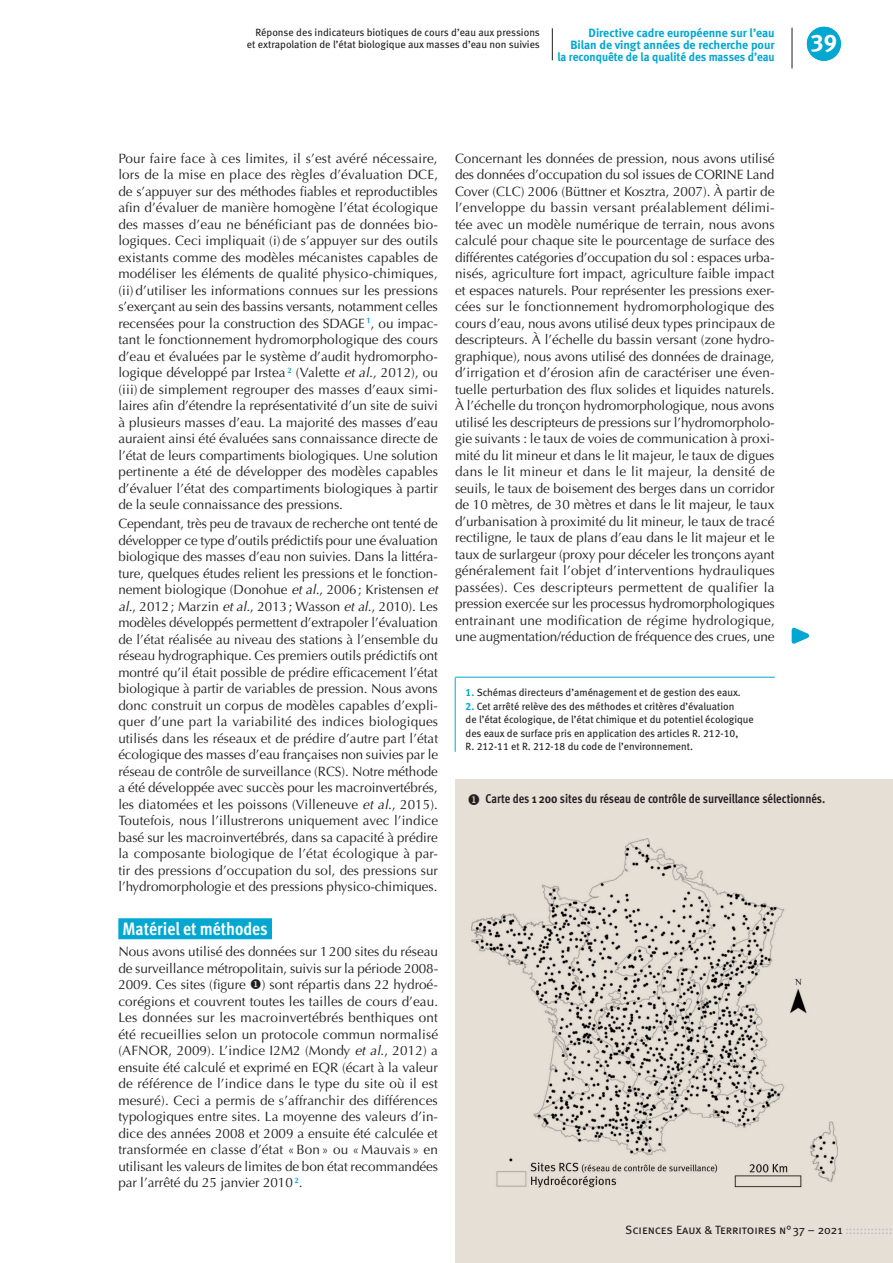
<style>
.page{position:relative;width:893px;height:1263px;background:#fff}
.page>*{position:absolute;margin:0;border:0;box-sizing:border-box;transform-origin:0 0}
.t1{font:24px "Meta Bold Caps Expert";color:#fff}
.t2{font:21px "Meta Bold Caps Expert";color:#fff}
.H1_bleu{font:700 18px "Meta Cond OT";color:#fff}
.t3{font:13.5px/16.5px "Optima";letter-spacing:-.005em;color:#231f20;text-align:justify}
.titre_figure{font:700 12.75px "Meta Cond OT";color:#231f20}
.t4{font:700 12px/12px "Meta";color:#00a7d1;text-align:right}
.t5{font:12px "Meta Book Caps";letter-spacing:-.005em;color:#231f20}
.coordonnées{font:10.5px/13.5px "Meta Book LF";color:#231f20}
.roulette_article{font:10.5px/12px "Meta Book LF";color:#231f20;text-align:right}
.s1{font-style:italic}
.s2{font-family:"Meta Bold LF";color:#00a7d1}
.s3{color:#bcbdc0}
</style>
<div class="page">
<hr style="left:552px;top:28px;width:1px;height:32px;background:#231f20">
<div style="left:455px;top:780px;width:438px;height:483px;background:#e5dfd6"></div>
<div style="left:118px;top:918px;width:154px;height:21px;background:#00a7d1"></div>
<hr style="left:455px;top:677px;width:320px;height:1px;background:#00a7d1">
<hr style="left:455px;top:678px;width:1px;height:74px;background:#00a7d1">
<svg style="left:791px;top:627px;width:19px;height:17px"></svg>
<img style="left:472px;top:839px;width:365px;height:349px">
<hr style="left:792px;top:28px;width:1px;height:40px;background:#231f20">
<div style="left:807px;top:27px;width:34px;height:34px;background:#00a7d1;border-radius:50%"></div>
<p class="roulette_article" style="left:247px;top:26px;width:295px">Réponse des indicateurs biotiques de cours d’eau aux pressions et extrapolation de l’état biologique aux masses d’eau non suivies</p>
<p class="t4" style="left:557px;top:27px;width:219px">Directive cadre européenne sur l’eau<br>Bilan de vingt années de recherche pour<br>la reconquête de la qualité des masses d’eau</p>
<p class="t1" style="left:811px;top:28px;width:28px">39</p>
<p class="t2" style="left:813px;top:31px;width:24px">39</p>
<p class="t3" style="left:118px;top:150px;width:321px">Pour faire face à ces limites, il s’est avéré nécessaire, lors de la mise en place des règles d’évaluation DCE, de s’appuyer sur des méthodes fiables et reproductibles afin d’évaluer de manière homogène l’état écologique des masses d’eau ne bénéficiant pas de données bio&shy;logiques. Ceci impliquait (i)de s’appuyer sur des outils existants comme des modèles mécanistes capables de modéliser les éléments de qualité physico-chimiques, (ii)d’utiliser les informations connues sur les pressions s’exerçant au sein des bassins versants, notamment celles recensées pour la construction des SDAGE <sup>1</sup>, ou impac&shy;tant le fonctionnement hydromorphologique des cours d’eau et évaluées par le système d’audit hydromorpho&shy;logique développé par Irstea <sup>2</sup> (Valette <span class="s1">et al.</span>, 2012), ou (iii) de simplement regrouper des masses d’eaux simi&shy;laires afin d’étendre la représentativité d’un site de suivi à plusieurs masses d’eau. La majorité des masses d’eau auraient ainsi été évaluées sans connaissance directe de l’état de leurs compartiments biologiques. Une solution pertinente a été de développer des modèles capables d’évaluer l’état des compartiments biologiques à partir de la seule connaissance des pressions.</p>
<p class="t3" style="left:118px;top:515px;width:321px">Cependant, très peu de travaux de recherche ont tenté de développer ce type d’outils prédictifs pour une évaluation biologique des masses d’eau non suivies. Dans la littéra&shy;ture, quelques études relient les pressions et le fonction&shy;nement biologique (Donohue <span class="s1">et al.</span>, 2006; Kristensen <span class="s1">et al.</span>, 2012; Marzin <span class="s1">et al.</span>, 2013; Wasson <span class="s1">et al.</span>, 2010). Les modèles développés permettent d’extrapoler l’évaluation de l’état réalisée au niveau des stations à l’ensemble du réseau hydrographique. Ces premiers outils prédictifs ont montré qu’il était possible de prédire efficacement l’état biologique à partir de variables de pression. Nous avons donc construit un corpus de modèles capables d’expli&shy;quer d’une part la variabilité des indices biologiques utilisés dans les réseaux et de prédire d’autre part l’état écologique des masses d’eau françaises non suivies par le réseau de contrôle de surveillance (RCS). Notre méthode a été développée avec succès pour les macroinvertébrés, les diatomées et les poissons (Villeneuve <span class="s1">et al.</span>, 2015).<br>Toutefois, nous l’illustrerons uniquement avec l’indice basé sur les macroinvertébrés, dans sa capacité à prédire la composante biologique de l’état écologique à par&shy;tir des pressions d’occupation du sol, des pressions sur l’hydromorphologie et des pressions physico-chimiques.</p>
<p class="H1_bleu" style="left:123px;top:917px;width:147px">Matériel et méthodes</p>
<p class="t3" style="left:118px;top:943px;width:321px">Nous avons utilisé des données sur 1200 sites du réseau de surveillance métropolitain, suivis sur la période 2008- 2009. Ces sites (figure ◆) sont répartis dans 22 hydroé&shy;corégions et couvrent toutes les tailles de cours d’eau.<br>Les données sur les macroinvertébrés benthiques ont été recueillies selon un protocole commun normalisé (AFNOR, 2009). L’indice I2M2 (Mondy <span class="s1">et al</span>., 2012) a ensuite été calculé et exprimé en EQR (écart à la valeur de référence de l’indice dans le type du site où il est mesuré). Ceci a permis de s’affranchir des différences typologiques entre sites. La moyenne des valeurs d’in&shy;dice des années 2008 et 2009 a ensuite été calculée et transformée en classe d’état «Bon » ou «Mauvais » en utilisant les valeurs de limites de bon état recommandées par l’arrêté du 25 janvier 2010 <sup>2</sup>.</p>
<p class="t3" style="left:455px;top:150px;width:321px">Concernant les données de pression, nous avons utilisé des données d’occupation du sol issues de CORINE Land Cover (CLC) 2006 (Büttner et Kosztra, 2007). À partir de l’enveloppe du bassin versant préalablement délimi&shy;tée avec un modèle numérique de terrain, nous avons calculé pour chaque site le pourcentage de surface des différentes catégories d’occupation du sol : espaces urba&shy;nisés, agriculture fort impact, agriculture faible impact et espaces naturels. Pour représenter les pressions exer&shy;cées sur le fonctionnement hydromorphologique des cours d’eau, nous avons utilisé deux types principaux de descripteurs. À l’échelle du bassin versant (zone hydro&shy;graphique), nous avons utilisé des données de drainage, d’irrigation et d’érosion afin de caractériser une éven&shy;tuelle perturbation des flux solides et liquides naturels.<br>À l’échelle du tronçon hydromorphologique, nous avons utilisé les descripteurs de pressions sur l’hydromorpholo&shy;gie suivants : le taux de voies de communication à proxi&shy;mité du lit mineur et dans le lit majeur, le taux de digues dans le lit mineur et dans le lit majeur, la densité de seuils, le taux de boisement des berges dans un corridor de 10 mètres, de 30 mètres et dans le lit majeur, le taux d’urbanisation à proximité du lit mineur, le taux de tracé rectiligne, le taux de plans d’eau dans le lit majeur et le taux de surlargeur (proxy pour déceler les tronçons ayant généralement fait l’objet d’interventions hydrauliques passées). Ces descripteurs permettent de qualifier la pression exercée sur les processus hydromorphologiques entrainant une modification de régime hydrologique, une augmentation/réduction de fréquence des crues, une</p>
<p class="coordonnées" style="left:466px;top:686px;width:277px"><span class="s2">1.</span> Schémas directeurs d’aménagement et de gestion des eaux.</p>
<p class="coordonnées" style="left:466px;top:699px;width:290px"><span class="s2">2.</span> Cet arrêté relève des des méthodes et critères d’évaluation<br>de l’état écologique, de l’état chimique et du potentiel écologique des eaux de surface pris en application des articles R. 212-10,<br>R. 212-11 et R. 212-18 du code de l’environnement.</p>
<p class="titre_figure" style="left:467px;top:791px;width:359px">◆ Carte des 1 200 sites du réseau de contrôle de surveillance sélectionnés.</p>
<p class="t5" style="left:625px;top:1223px;width:269px">Sciences Eaux &amp; Territoires n°37 – 2021 <span class="s3">:::::::::::::</span></p>
</div>
